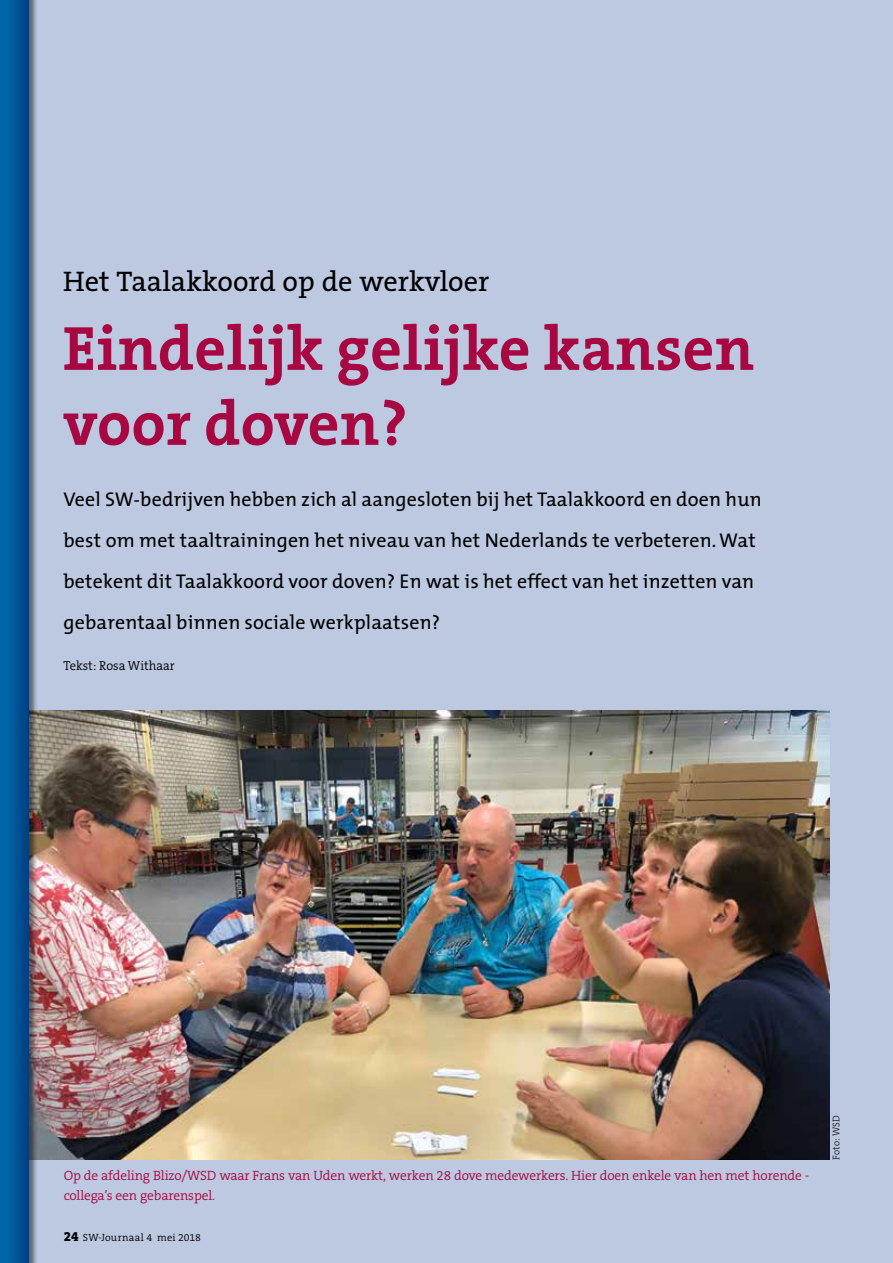
<style>
.page{position:relative;width:893px;height:1263px;background:#bcc9e1}
.page>*{position:absolute;margin:0;border:0;box-sizing:border-box;transform-origin:0 0}
.t1{font:700 63px/75px "The Serif B7";letter-spacing:.005em;color:#a80841}
.t2{font:28.5px "The Serif B5 Plain";color:#000}
.t3{font:19.95px/40.8px "The Mix";letter-spacing:.01em;color:#000}
.t4{font:300 13.5px/20.4px "The Serif B4";letter-spacing:-.01em;color:#a80841}
.t5{font:300 13.05px "The Serif B4";color:#000}
.t6{font:300 10.5px "The Serif B4";letter-spacing:.015em;color:#000}
.t7{font:300 9.75px "The Serif B3";letter-spacing:.01em;color:#000}
.s1{font-family:"The Serif B8";font-weight:800;font-size:13.5px}
</style>
<div class="page">
<img style="left:38px;top:710px;width:791px;height:449px">
<div style="left:0;top:0;width:38px;height:1263px;background:#000;opacity:.5"></div>
<div style="left:0;top:0;width:31px;height:1263px;background:#0066a6;opacity:.75"></div>
<h2 class="t2" style="left:63px;top:267px;width:428px">Het Taalakkoord op de werkvloer</h2>
<h1 class="t1" style="left:63px;top:313px;width:693px">Eindelijk gelijke kansen voor doven?</h1>
<p class="t3" style="left:64px;top:479px;width:700px">Veel SW-bedrijven hebben zich al aangesloten bij het Taalakkoord en doen hun best om met taaltrainingen het niveau van het Nederlands te verbeteren. Wat betekent dit Taalakkoord voor doven? En wat is het effect van het inzetten van gebarentaal binnen sociale werkplaatsen?</p>
<p class="t5" style="left:64px;top:658px;width:113px">Tekst: Rosa Withaar</p>
<p class="t4" style="left:64px;top:1166px;width:747px">Op de afdeling Blizo/WSD waar Frans van Uden werkt, werken 28 dove medewerkers. Hier doen enkele van hen met horende - collega’s een gebarenspel.</p>
<p class="t6" style="left:64px;top:1232px;width:139px"><span class="s1">24</span> SW-Journaal 4 mei 2018</p>
<p class="t7" style="left:831px;top:1159px;width:46px;rotate:-90deg">Foto: WSD</p>
</div>
